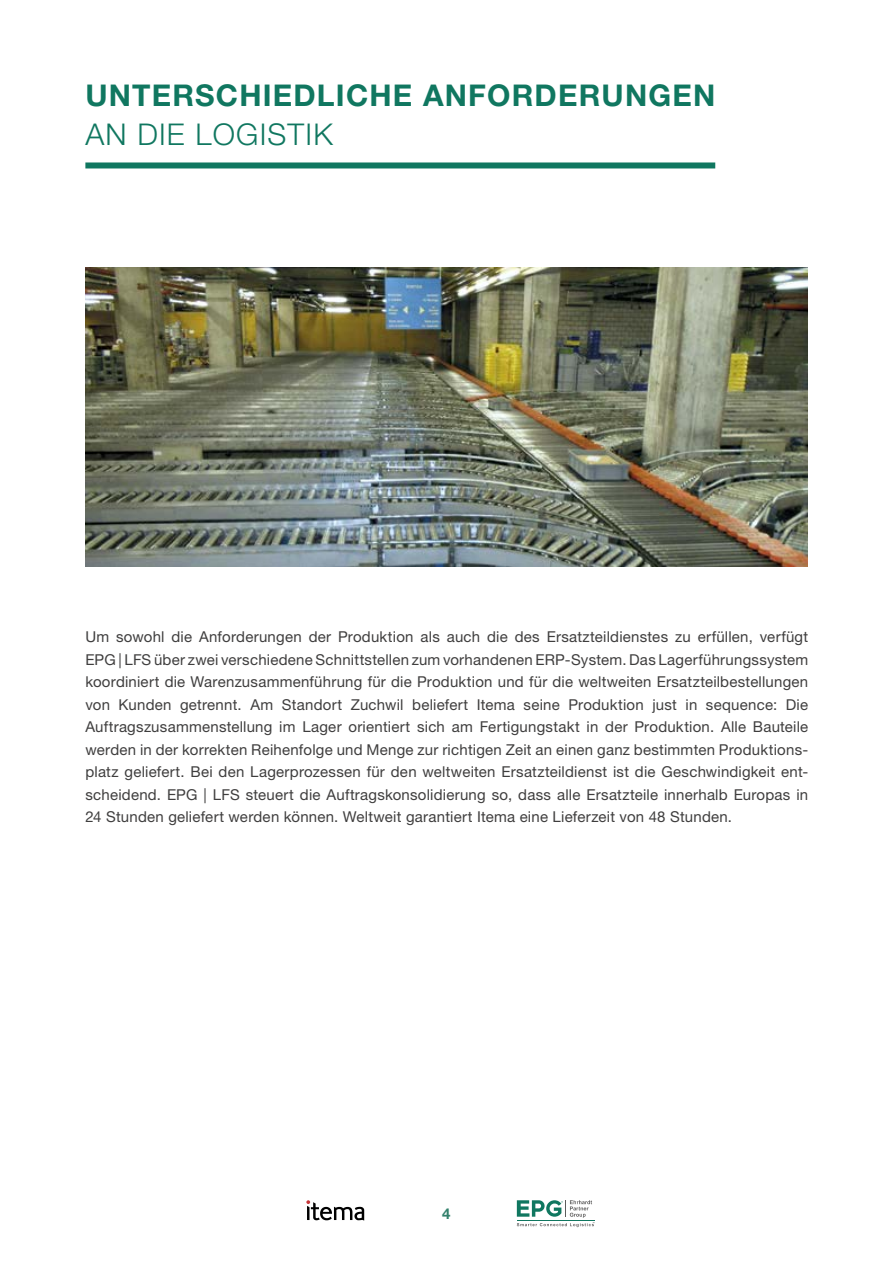
<style>
.page{position:relative;width:893px;height:1263px;background:#fff}
.page>*{position:absolute;margin:0;border:0;box-sizing:border-box;transform-origin:0 0}
.t1{font:700 30px "Helvetica Neue LT Pro";letter-spacing:.04em;color:#107760}
.t2{font:300 30px "Helvetica Neue LT Pro";letter-spacing:.04em;color:#107760}
.t3{font:15px/22.5px "Helvetica Neue LT Pro";letter-spacing:.015em;color:#3f3e3e;text-align:justify}
.t4{font:700 15px "Helvetica Neue LT Pro";color:#33816c}
</style>
<div class="page">
<svg style="left:517px;top:1200px;width:77px;height:27px"></svg>
<svg style="left:306px;top:1200px;width:58px;height:20px"></svg>
<img style="left:85px;top:268px;width:723px;height:299px">
<div style="left:85px;top:162px;width:630px;height:6px;background:#107760"></div>
<h1 class="t1" style="left:85px;top:77px;width:631px">UNTERSCHIEDLICHE ANFORDERUNGEN</h1>
<h1 class="t2" style="left:85px;top:116px;width:249px">AN DIE LOGISTIK</h1>
<p class="t3" style="left:85px;top:625px;width:724px">Um sowohl die Anforderungen der Produktion als auch die des Ersatzteildienstes zu erfüllen, verfügt EPG | LFS über zwei verschiedene Schnittstellen zum vorhandenen ERP-System. Das Lagerführungssystem koordiniert die Warenzusammenführung für die Produktion und für die weltweiten Ersatzteilbestellungen von Kunden getrennt. Am Standort Zuchwil beliefert Itema seine Produktion just in sequence: Die Auftragszusammenstellung im Lager orientiert sich am Fertigungstakt in der Produktion. Alle Bauteile werden in der korrekten Reihenfolge und Menge zur richtigen Zeit an einen ganz bestimmten Produktions&shy;platz geliefert. Bei den Lagerprozessen für den weltweiten Ersatzteildienst ist die Geschwindigkeit ent&shy;scheidend. EPG | LFS steuert die Auftragskonsolidierung so, dass alle Ersatzteile innerhalb Europas in 24 Stunden geliefert werden können. Weltweit garantiert Itema eine Lieferzeit von 48 Stunden.</p>
<p class="t4" style="left:442px;top:1205px;width:10px">4</p>
</div>
